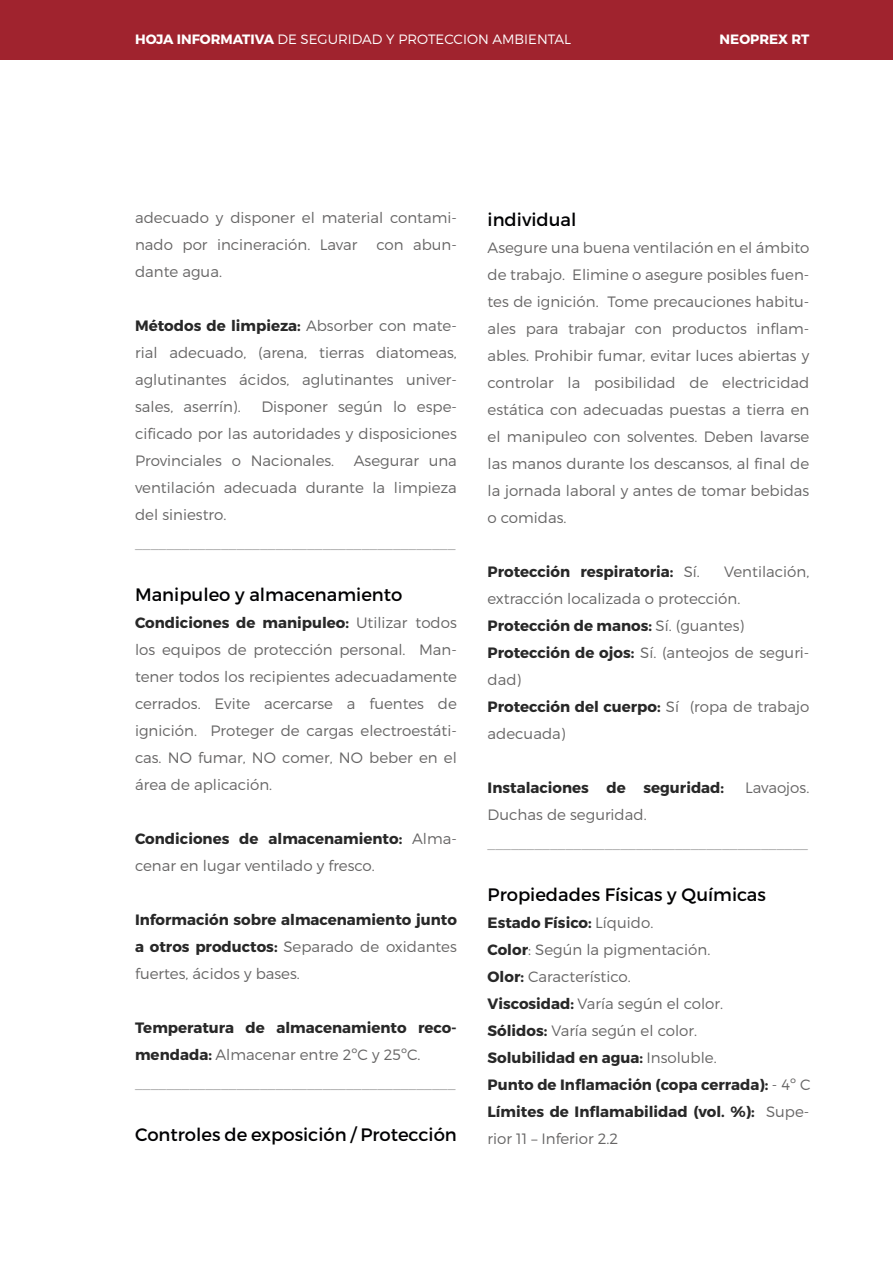
<style>
.page{position:relative;width:893px;height:1263px;background:#fff}
.page>*{position:absolute;margin:0;border:0;box-sizing:border-box;transform-origin:0 0}
.t1{font:18px "Montserrat";color:#010002}
.t2{font:300 15px/27px "Montserrat";color:#666565;text-align:justify}
.t3{font:700 15px/27px "Montserrat";color:#282828;text-align:justify}
.t4{font:300 15px/27px "Montserrat";color:#a0a0a0;scale:.94 1}
.t5{font:300 13.5px "Montserrat";color:#fff}
.t6{font:700 13.5px "Montserrat";color:#fff}
.s1{font-weight:700}
.s2{font-weight:700;color:#282828}
.s3{font-weight:300;color:#666565}
.s4{color:#666565}
</style>
<div class="page">
<div style="left:0;top:0;width:892px;height:60px;background:#a0232e"></div>
<p class="t5" style="left:135px;top:31px;width:437px"><span class="s1">HOJA INFORMATIVA</span> DE SEGURIDAD Y PROTECCION AMBIENTAL</p>
<p class="t6" style="left:719px;top:31px;width:91px">NEOPREX RT</p>
<p class="t2" style="left:135px;top:204px;width:323px">adecuado y disponer el material contami&shy;nado por incineración. Lavar</p>
<p class="t2" style="left:376px;top:231px;width:82px">con abun-</p>
<p class="t2" style="left:135px;top:258px;width:88px">dante agua.</p>
<p class="t2" style="left:135px;top:312px;width:323px"><span class="s2">Métodos de limpieza:</span> Absorber con mate&shy;rial adecuado, (arena, tierras diatomeas, aglutinantes ácidos, aglutinantes univer&shy;sales, aserrín).</p>
<p class="t2" style="left:135px;top:393px;width:323px;text-indent:126px">Disponer según lo espe&shy;cificado por las autoridades y disposiciones Provinciales o Nacionales.</p>
<p class="t2" style="left:135px;top:447px;width:323px;text-indent:219px">Asegurar una ventilación adecuada durante la limpieza del siniestro.</p>
<p class="t4" style="left:135px;top:528px;width:342px">_________________________________________</p>
<p class="t1" style="left:135px;top:584px;width:269px">Manipuleo y almacenamiento</p>
<p class="t2" style="left:135px;top:609px;width:323px"><span class="s2">Condiciones de manipuleo:</span> Utilizar todos los equipos de protección personal. Man&shy;tener todos los recipientes adecuadamente cerrados. Evite acercarse a fuentes de ignición. Proteger de cargas electroestáti&shy;cas. NO fumar, NO comer, NO beber en el área de aplicación.</p>
<p class="t2" style="left:135px;top:825px;width:323px"><span class="s2">Condiciones de almacenamiento:</span> Alma&shy;cenar en lugar ventilado y fresco.</p>
<p class="t3" style="left:135px;top:907px;width:323px">Información sobre almacenamiento junto a otros productos: <span class="s3">Separado de oxidantes fuertes, ácidos y bases.</span></p>
<p class="t4" style="left:135px;top:1014px;width:344px"><span class="s2">Temperatura de almacenamiento reco&shy;mendada:</span> <span class="s4">Almacenar entre 2ºC y 25ºC. </span>_________________________________________</p>
<p class="t1" style="left:135px;top:1124px;width:323px">Controles de exposición / Protección</p>
<p class="t1" style="left:487px;top:209px;width:90px">individual</p>
<p class="t2" style="left:487px;top:234px;width:323px">Asegure una buena ventilación en el ámbito de trabajo. Elimine o asegure posibles fuen&shy;tes de ignición. Tome precauciones habitu&shy;ales para trabajar con productos inflam&shy;ables. Prohibir fumar, evitar luces abiertas y controlar la posibilidad de electricidad estática con adecuadas puestas a tierra en el manipuleo con solventes. Deben lavarse las manos durante los descansos, al final de la jornada laboral y antes de tomar bebidas o comidas.</p>
<p class="t3" style="left:487px;top:559px;width:214px">Protección respiratoria: <span class="s3">Sí.</span></p>
<p class="t2" style="left:487px;top:558px;width:323px;text-align:left;text-indent:237px">Ventilación, extracción localizada o protección.<br><span class="s2">Protección de manos:</span> Sí. (guantes)<br><span class="s2">Protección de ojos:</span> Sí. (anteojos de seguri&shy;dad)<br><span class="s2">Protección del cuerpo:</span> Sí (ropa de trabajo adecuada)</p>
<p class="t3" style="left:487px;top:775px;width:238px">Instalaciones de seguridad:</p>
<p class="t2" style="left:745px;top:774px;width:66px">Lavaojos.</p>
<p class="t2" style="left:487px;top:801px;width:161px">Duchas de seguridad.</p>
<p class="t4" style="left:487px;top:828px;width:342px">_________________________________________</p>
<p class="t1" style="left:487px;top:884px;width:280px">Propiedades Físicas y Químicas</p>
<p class="t3" style="left:487px;top:910px;width:325px;text-align:left">Estado Físico: <span class="s3">Líquido.<br></span>Color<span class="s3">: Según la pigmentación.<br></span>Olor: <span class="s3">Característico.<br></span>Viscosidad: <span class="s3">Varía según el color.<br></span>Sólidos: <span class="s3">Varía según el color.<br></span>Solubilidad en agua: <span class="s3">Insoluble.<br></span>Punto de Inflamación (copa cerrada): <span class="s3">- 4º C<br></span>Límites de Inflamabilidad (vol. %): <span class="s3">Supe&shy;rior 11 – Inferior 2.2</span></p>
</div>
